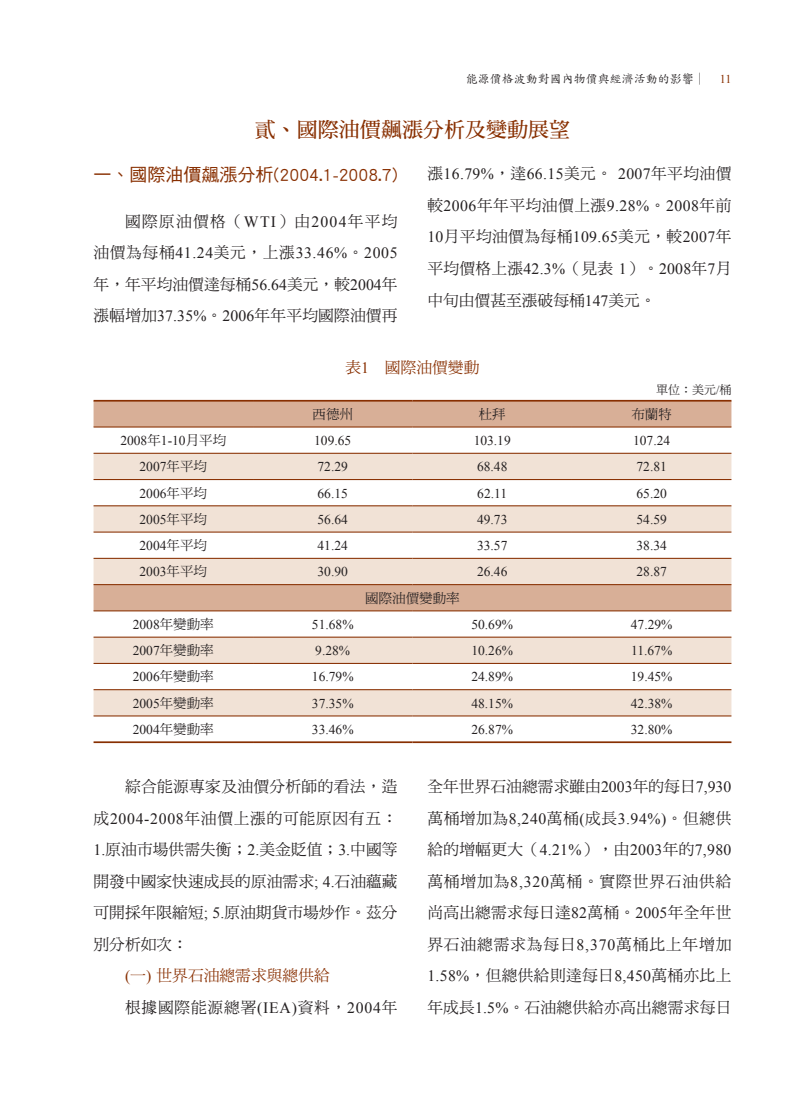
<style>
.page{position:relative;width:808px;height:1106px;background:#fff}
.page>*{position:absolute;margin:0;border:0;box-sizing:border-box;transform-origin:0 0}
.t1{font:21px "DF Ming Std W7";color:#882f01}
.t2{font:18px "DF Hei Std W5";color:#882f01}
.t3{font:15.75px/31.5px "DF Ming Std W5";letter-spacing:.01em;color:#231f20}
.t4{font:15.75px/31.5px "Times New Roman";letter-spacing:.03em;color:#231f20}
.t5{font:15.75px "DF Ming Std W5";letter-spacing:.045em;color:#231f20}
.t6{font:15.75px "DF Ming Std W5";color:#882f01}
.t7{font:15.75px "DF Ming Std W5";letter-spacing:.05em;color:#231f20}
.t8{font:15.75px "DF Ming Std W5";letter-spacing:.08em;color:#231f20}
.t9{font:13.5px "Times New Roman";color:#231f20}
.t10{font:13.5px "DF Ming Std W5";color:#231f20}
.t11{font:12px "DF Kai Shu Std W5";color:#231f20}
.t12{font:12px "DF Ming Std W5";color:#231f20}
.s1{font-family:"Times New Roman";color:#882f01}
.s2{font-family:"Times New Roman"}
.s3{font-family:"DF Ming Std W5"}
</style>
<div class="page">
<svg style="left:94px;top:401px;width:637px;height:52px;fill:#d8af97"></svg>
<svg style="left:94px;top:454px;width:637px;height:261px;fill:#f1e2d6"></svg>
<hr style="left:94px;top:453px;width:159px;height:1px;background:#882f01">
<hr style="left:253px;top:453px;width:159px;height:1px;background:#882f01">
<hr style="left:412px;top:453px;width:160px;height:1px;background:#882f01">
<hr style="left:572px;top:453px;width:159px;height:1px;background:#882f01">
<hr style="left:94px;top:479px;width:159px;height:1px;background:#882f01">
<hr style="left:253px;top:479px;width:159px;height:1px;background:#882f01">
<hr style="left:412px;top:479px;width:160px;height:1px;background:#882f01">
<hr style="left:572px;top:479px;width:159px;height:1px;background:#882f01">
<hr style="left:94px;top:505px;width:159px;height:1px;background:#882f01">
<hr style="left:253px;top:505px;width:159px;height:1px;background:#882f01">
<hr style="left:412px;top:505px;width:160px;height:1px;background:#882f01">
<hr style="left:572px;top:505px;width:159px;height:1px;background:#882f01">
<hr style="left:94px;top:531px;width:159px;height:1px;background:#882f01">
<hr style="left:253px;top:531px;width:159px;height:1px;background:#882f01">
<hr style="left:412px;top:531px;width:160px;height:1px;background:#882f01">
<hr style="left:572px;top:531px;width:159px;height:1px;background:#882f01">
<hr style="left:94px;top:558px;width:159px;height:1px;background:#882f01">
<hr style="left:253px;top:558px;width:159px;height:1px;background:#882f01">
<hr style="left:412px;top:558px;width:160px;height:1px;background:#882f01">
<hr style="left:572px;top:558px;width:159px;height:1px;background:#882f01">
<hr style="left:94px;top:636px;width:159px;height:1px;background:#882f01">
<hr style="left:253px;top:636px;width:159px;height:1px;background:#882f01">
<hr style="left:412px;top:636px;width:160px;height:1px;background:#882f01">
<hr style="left:572px;top:636px;width:159px;height:1px;background:#882f01">
<hr style="left:94px;top:663px;width:159px;height:1px;background:#882f01">
<hr style="left:253px;top:663px;width:159px;height:1px;background:#882f01">
<hr style="left:412px;top:663px;width:160px;height:1px;background:#882f01">
<hr style="left:572px;top:663px;width:159px;height:1px;background:#882f01">
<hr style="left:94px;top:689px;width:159px;height:1px;background:#882f01">
<hr style="left:253px;top:689px;width:159px;height:1px;background:#882f01">
<hr style="left:412px;top:689px;width:160px;height:1px;background:#882f01">
<hr style="left:572px;top:689px;width:159px;height:1px;background:#882f01">
<hr style="left:94px;top:715px;width:159px;height:1px;background:#882f01">
<hr style="left:253px;top:715px;width:159px;height:1px;background:#882f01">
<hr style="left:412px;top:715px;width:160px;height:1px;background:#882f01">
<hr style="left:572px;top:715px;width:159px;height:1px;background:#882f01">
<hr style="left:94px;top:741px;width:159px;height:2px;background:#882f01">
<hr style="left:253px;top:741px;width:159px;height:2px;background:#882f01">
<hr style="left:412px;top:741px;width:160px;height:2px;background:#882f01">
<hr style="left:572px;top:741px;width:159px;height:2px;background:#882f01">
<hr style="left:94px;top:584px;width:159px;height:1px;background:#882f01">
<hr style="left:253px;top:584px;width:159px;height:1px;background:#882f01">
<hr style="left:412px;top:584px;width:160px;height:1px;background:#882f01">
<hr style="left:572px;top:584px;width:159px;height:1px;background:#882f01">
<hr style="left:94px;top:610px;width:159px;height:1px;background:#882f01">
<hr style="left:253px;top:610px;width:159px;height:1px;background:#882f01">
<hr style="left:412px;top:610px;width:160px;height:1px;background:#882f01">
<hr style="left:572px;top:610px;width:159px;height:1px;background:#882f01">
<hr style="left:94px;top:400px;width:159px;height:1px;background:#882f01">
<hr style="left:253px;top:400px;width:159px;height:1px;background:#882f01">
<hr style="left:412px;top:400px;width:160px;height:1px;background:#882f01">
<hr style="left:572px;top:400px;width:159px;height:1px;background:#882f01">
<hr style="left:94px;top:426px;width:159px;height:1px;background:#882f01">
<hr style="left:253px;top:426px;width:159px;height:1px;background:#882f01">
<hr style="left:412px;top:426px;width:160px;height:1px;background:#882f01">
<hr style="left:572px;top:426px;width:159px;height:1px;background:#882f01">
<p class="t11" style="left:466px;top:73px;width:267px">能源價格波動對國內物價與經濟活動的影響∣ <span class="s1">11</span></p>
<h1 class="t1" style="left:255px;top:118px;width:316px">貳、國際油價飆漲分析及變動展望</h1>
<p class="t2" style="left:94px;top:165px;width:306px">一、國際油價飆漲分析(2004.1-2008.7)</p>
<p class="t8" style="left:125px;top:212px;width:274px">國際原油價格（<span class="s2">WTI</span>）由<span class="s2">2004</span>年平均</p>
<p class="t4" style="left:94px;top:237px;width:306px"><span class="s3">油價為每桶</span>41.24<span class="s3">美元，上漲</span>33.46%<span class="s3">。</span>2005</p>
<p class="t3" style="left:94px;top:268px;width:306px">年，年平均油價達每桶<span class="s2">56.64</span>美元，較<span class="s2">2004</span>年漲幅增加<span class="s2">37.35%</span>。<span class="s2">2006</span>年年平均國際油價再</p>
<p class="t4" style="left:427px;top:158px;width:306px"><span class="s3">漲</span>16.79%<span class="s3">，達</span>66.15<span class="s3">美元。</span> 2007<span class="s3">年平均油價較</span>2006<span class="s3">年年平均油價上漲</span>9.28%<span class="s3">。</span>2008<span class="s3">年前</span></p>
<p class="t3" style="left:427px;top:221px;width:306px;text-align:justify"><span class="s2">10</span>月平均油價為每桶<span class="s2">109.65</span>美元，較<span class="s2">2007</span>年平均價格上漲<span class="s2">42.3%</span>（見表 <span class="s2">1</span>）。<span class="s2">2008</span>年<span class="s2">7</span>月中旬由價甚至漲破每桶<span class="s2">147</span>美元。</p>
<p class="t6" style="left:346px;top:359px;width:135px">表<span class="s2">1</span> 國際油價變動</p>
<p class="t12" style="left:656px;top:383px;width:77px">單位：美元<span class="s2">/</span>桶</p>
<p class="t10" style="left:312px;top:406px;width:42px">西德州</p>
<p class="t10" style="left:479px;top:406px;width:28px">杜拜</p>
<p class="t10" style="left:631px;top:406px;width:42px">布蘭特</p>
<p class="t9" style="left:120px;top:431px;width:107px">2008<span class="s3">年</span>1-10<span class="s3">月平均</span></p>
<p class="t9" style="left:314px;top:431px;width:39px">109.65</p>
<p class="t9" style="left:474px;top:431px;width:39px">103.19</p>
<p class="t9" style="left:633px;top:431px;width:39px">107.24</p>
<p class="t9" style="left:140px;top:457px;width:69px">2007<span class="s3">年平均</span></p>
<p class="t9" style="left:318px;top:457px;width:32px">72.29</p>
<p class="t9" style="left:477px;top:457px;width:32px">68.48</p>
<p class="t9" style="left:636px;top:457px;width:32px">72.81</p>
<p class="t9" style="left:140px;top:484px;width:69px">2006<span class="s3">年平均</span></p>
<p class="t9" style="left:318px;top:484px;width:32px">66.15</p>
<p class="t9" style="left:477px;top:484px;width:31px">62.11</p>
<p class="t9" style="left:636px;top:484px;width:32px">65.20</p>
<p class="t9" style="left:140px;top:510px;width:69px">2005<span class="s3">年平均</span></p>
<p class="t9" style="left:318px;top:510px;width:32px">56.64</p>
<p class="t9" style="left:477px;top:510px;width:32px">49.73</p>
<p class="t9" style="left:636px;top:510px;width:32px">54.59</p>
<p class="t9" style="left:140px;top:536px;width:69px">2004<span class="s3">年平均</span></p>
<p class="t9" style="left:318px;top:536px;width:32px">41.24</p>
<p class="t9" style="left:477px;top:536px;width:32px">33.57</p>
<p class="t9" style="left:636px;top:536px;width:32px">38.34</p>
<p class="t9" style="left:140px;top:563px;width:69px">2003<span class="s3">年平均</span></p>
<p class="t9" style="left:318px;top:563px;width:32px">30.90</p>
<p class="t9" style="left:477px;top:563px;width:32px">26.46</p>
<p class="t9" style="left:636px;top:563px;width:32px">28.87</p>
<p class="t10" style="left:365px;top:590px;width:96px">國際油價變動率</p>
<p class="t9" style="left:133px;top:615px;width:82px">2008<span class="s3">年變動率</span></p>
<p class="t9" style="left:312px;top:615px;width:43px">51.68%</p>
<p class="t9" style="left:471px;top:615px;width:43px">50.69%</p>
<p class="t9" style="left:631px;top:615px;width:43px">47.29%</p>
<p class="t9" style="left:133px;top:641px;width:83px">2007<span class="s3">年變動率</span></p>
<p class="t9" style="left:315px;top:641px;width:36px">9.28%</p>
<p class="t9" style="left:471px;top:641px;width:43px">10.26%</p>
<p class="t9" style="left:631px;top:641px;width:43px">11.67%</p>
<p class="t9" style="left:133px;top:668px;width:83px">2006<span class="s3">年變動率</span></p>
<p class="t9" style="left:312px;top:668px;width:43px">16.79%</p>
<p class="t9" style="left:471px;top:668px;width:43px">24.89%</p>
<p class="t9" style="left:631px;top:668px;width:43px">19.45%</p>
<p class="t9" style="left:133px;top:694px;width:82px">2005<span class="s3">年變動率</span></p>
<p class="t9" style="left:312px;top:694px;width:43px">37.35%</p>
<p class="t9" style="left:471px;top:694px;width:43px">48.15%</p>
<p class="t9" style="left:631px;top:694px;width:43px">42.38%</p>
<p class="t9" style="left:133px;top:720px;width:82px">2004<span class="s3">年變動率</span></p>
<p class="t9" style="left:312px;top:720px;width:43px">33.46%</p>
<p class="t9" style="left:471px;top:720px;width:43px">26.87%</p>
<p class="t9" style="left:631px;top:720px;width:43px">32.80%</p>
<p class="t3" style="left:125px;top:770px;width:274px">綜合能源專家及油價分析師的看法，造</p>
<p class="t5" style="left:94px;top:809px;width:306px">成<span class="s2">2004-2008</span>年油價上漲的可能原因有五：</p>
<p class="t3" style="left:94px;top:833px;width:306px"><span class="s2">1.</span>原油市場供需失衡；<span class="s2">2.</span>美金貶值；<span class="s2">3.</span>中國等</p>
<p class="t3" style="left:94px;top:864px;width:306px">開發中國家快速成長的原油需求<span class="s2">; 4.</span>石油蘊藏</p>
<p class="t3" style="left:94px;top:896px;width:306px">可開採年限縮短<span class="s2">; 5.</span>原油期貨市場炒作。茲分</p>
<p class="t3" style="left:94px;top:927px;width:96px">別分析如次：</p>
<p class="t6" style="left:125px;top:966px;width:206px"><span class="s2">(</span>一<span class="s2">)</span> 世界石油總需求與總供給</p>
<p class="t7" style="left:125px;top:998px;width:274px">根據國際能源總署<span class="s2">(IEA)</span>資料，<span class="s2">2004</span>年</p>
<p class="t3" style="left:427px;top:770px;width:306px">全年世界石油總需求雖由<span class="s2">2003</span>年的每日<span class="s2">7,930</span>萬桶增加為<span class="s2">8,240</span>萬桶<span class="s2">(</span>成長<span class="s2">3.94%)</span>。但總供</p>
<p class="t4" style="left:427px;top:833px;width:306px"><span class="s3">給的增幅更大（</span>4.21%<span class="s3">），由</span>2003<span class="s3">年的</span>7,980</p>
<p class="t3" style="left:427px;top:864px;width:306px;text-align:justify">萬桶增加為<span class="s2">8,320</span>萬桶。實際世界石油供給尚高出總需求每日達<span class="s2">82</span>萬桶。<span class="s2">2005</span>年全年世界石油總需求為每日<span class="s2">8,370</span>萬桶比上年增加<span class="s2">1.58%</span>，但總供給則達每日<span class="s2">8,450</span>萬桶亦比上年成長<span class="s2">1.5%</span>。石油總供給亦高出總需求每日</p>
</div>
